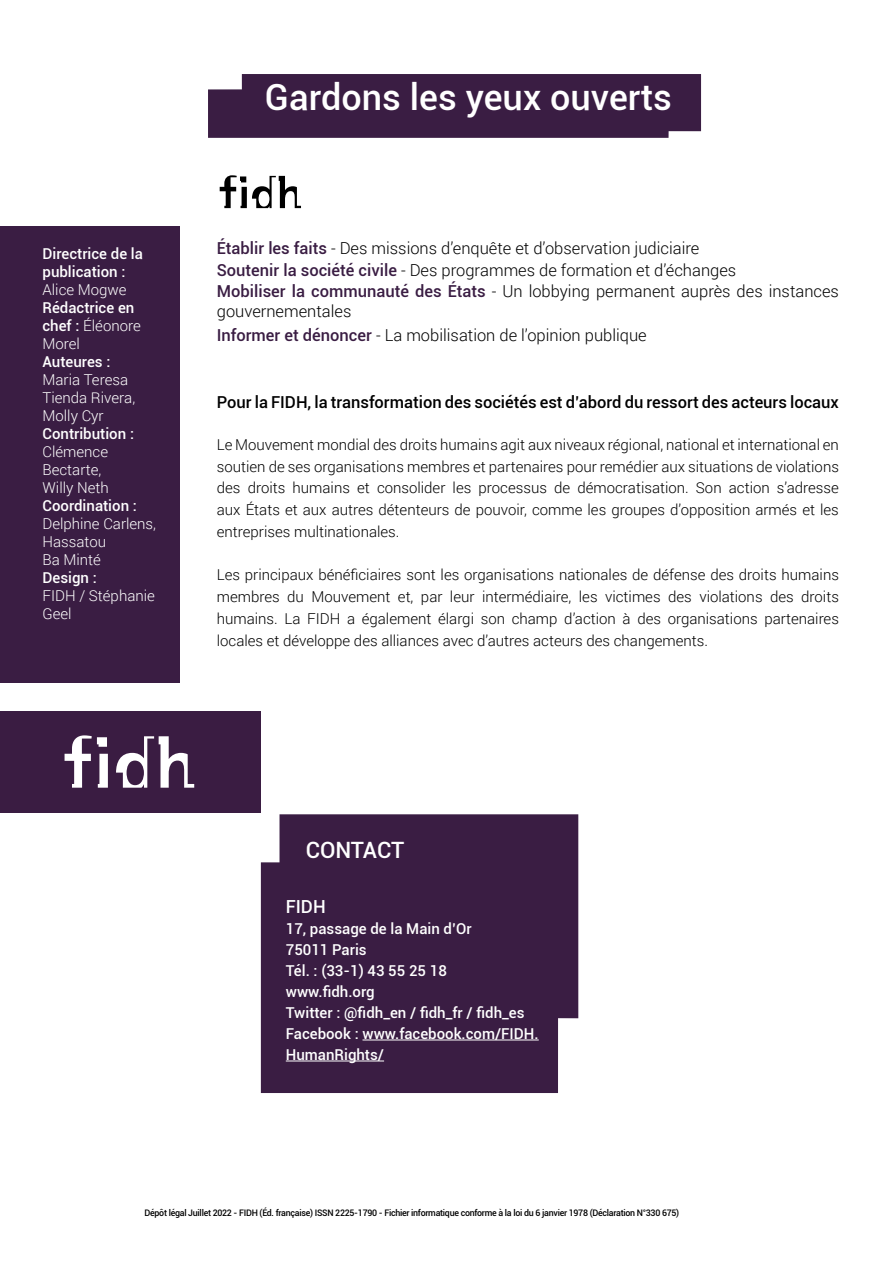
<style>
.page{position:relative;width:893px;height:1263px;background:#fff}
.page>*{position:absolute;margin:0;border:0;box-sizing:border-box;transform-origin:0 0}
.t1{font:500 36px "Roboto";color:#fff}
.t2{font:500 22.5px "Roboto";letter-spacing:-.01em;color:#fff}
.t3{font:500 18px "Roboto";color:#fff}
.t4{font:300 16.5px/21.8px "Roboto";color:#000}
.t5{font:500 16.5px "Roboto";color:#000}
.t6{font:300 15px/21.8px "Roboto";color:#000;text-align:justify}
.t7{font:500 15px/21px "Roboto";color:#fff}
.t8{font:300 15px/18px "Roboto";color:#fff}
.t9{font:500 9px "Roboto";letter-spacing:-.03em;color:#000}
.s1{font-weight:300}
.s2{font-weight:500;color:#3a1d43}
</style>
<div class="page">
<div style="left:0;top:226px;width:180px;height:457px;background:#3a1d43"></div>
<div style="left:208px;top:74px;width:493px;height:64px;background:#3a1d43"></div>
<div style="left:261px;top:814px;width:317px;height:279px;background:#3a1d43"></div>
<hr style="left:362px;top:1039px;width:177px;height:1px;background:#fff">
<hr style="left:286px;top:1060px;width:98px;height:1px;background:#fff">
<svg style="left:220px;top:175px;width:81px;height:33px"></svg>
<div style="left:0;top:711px;width:261px;height:101px;background:#3a1c42"></div>
<svg style="left:116px;top:736px;width:78px;height:52px"></svg>
<svg style="left:65px;top:735px;width:43px;height:53px"></svg>
<p class="t7" style="left:43px;top:244px;width:102px;line-height:18px">Directrice de la publication :</p>
<p class="t8" style="left:43px;top:280px;width:86px">Alice Mogwe</p>
<p class="t7" style="left:43px;top:298px;width:100px;line-height:18px">Rédactrice en chef : <span class="s1">Éléonore<br>Morel</span></p>
<p class="t7" style="left:43px;top:351px;width:69px">Auteures :</p>
<p class="t8" style="left:43px;top:370px;width:94px">Maria Teresa<br>Tienda Rivera,<br>Molly Cyr</p>
<p class="t7" style="left:43px;top:423px;width:93px">Contribution :</p>
<p class="t8" style="left:43px;top:442px;width:68px">Clémence<br>Bectarte,<br>Willy Neth</p>
<p class="t7" style="left:43px;top:495px;width:96px">Coordination :</p>
<p class="t8" style="left:43px;top:514px;width:115px">Delphine Carlens,<br>Hassatou<br>Ba Minté</p>
<p class="t7" style="left:43px;top:567px;width:56px">Design :</p>
<p class="t8" style="left:43px;top:586px;width:114px">FIDH / Stéphanie<br>Geel</p>
<h1 class="t1" style="left:265px;top:72px;width:408px">Gardons les yeux ouverts</h1>
<p class="t4" style="left:217px;top:237px;width:624px"><span class="s2">Établir les faits</span> - Des missions d’enquête et d’observation judiciaire<br><span class="s2">Soutenir la société civile</span> - Des programmes de formation et d’échanges<br><span class="s2">Mobiliser la communauté des États</span> - Un lobbying permanent auprès des instances</p>
<p class="t4" style="left:217px;top:299px;width:431px;line-height:23.7px">gouvernementales<br><span class="s2">Informer et dénoncer</span> - La mobilisation de l’opinion publique</p>
<p class="t5" style="left:217px;top:391px;width:624px">Pour la FIDH, la transformation des sociétés est d’abord du ressort des acteurs locaux</p>
<p class="t6" style="left:217px;top:433px;width:624px">Le Mouvement mondial des droits humains agit aux niveaux régional, national et international en soutien de ses organisations membres et partenaires pour remédier aux situations de violations des droits humains et consolider les processus de démocratisation. Son action s’adresse aux États et aux autres détenteurs de pouvoir, comme les groupes d’opposition armés et les entreprises multinationales.</p>
<p class="t6" style="left:217px;top:563px;width:624px">Les principaux bénéficiaires sont les organisations nationales de défense des droits humains membres du Mouvement et, par leur intermédiaire, les victimes des violations des droits humains. La FIDH a également élargi son champ d’action à des organisations partenaires locales et développe des alliances avec d’autres acteurs des changements.</p>
<h2 class="t2" style="left:306px;top:834px;width:100px">CONTACT</h2>
<p class="t3" style="left:286px;top:894px;width:41px">FIDH</p>
<p class="t7" style="left:286px;top:917px;width:254px">17, passage de la Main d’Or<br>75011 Paris<br>Tél. : (33-1) 43 55 25 18 www.fidh.org<br>Twitter : @fidh_en / fidh_fr / fidh_es<br>Facebook : www.facebook.com/FIDH.<br>HumanRights/</p>
<p class="t9" style="left:145px;top:1207px;width:536px">Dépôt légal Juillet 2022 - FIDH (Éd. française) ISSN 2225-1790 - Fichier informatique conforme à la loi du 6 janvier 1978 (Déclaration N°330 675)</p>
</div>
